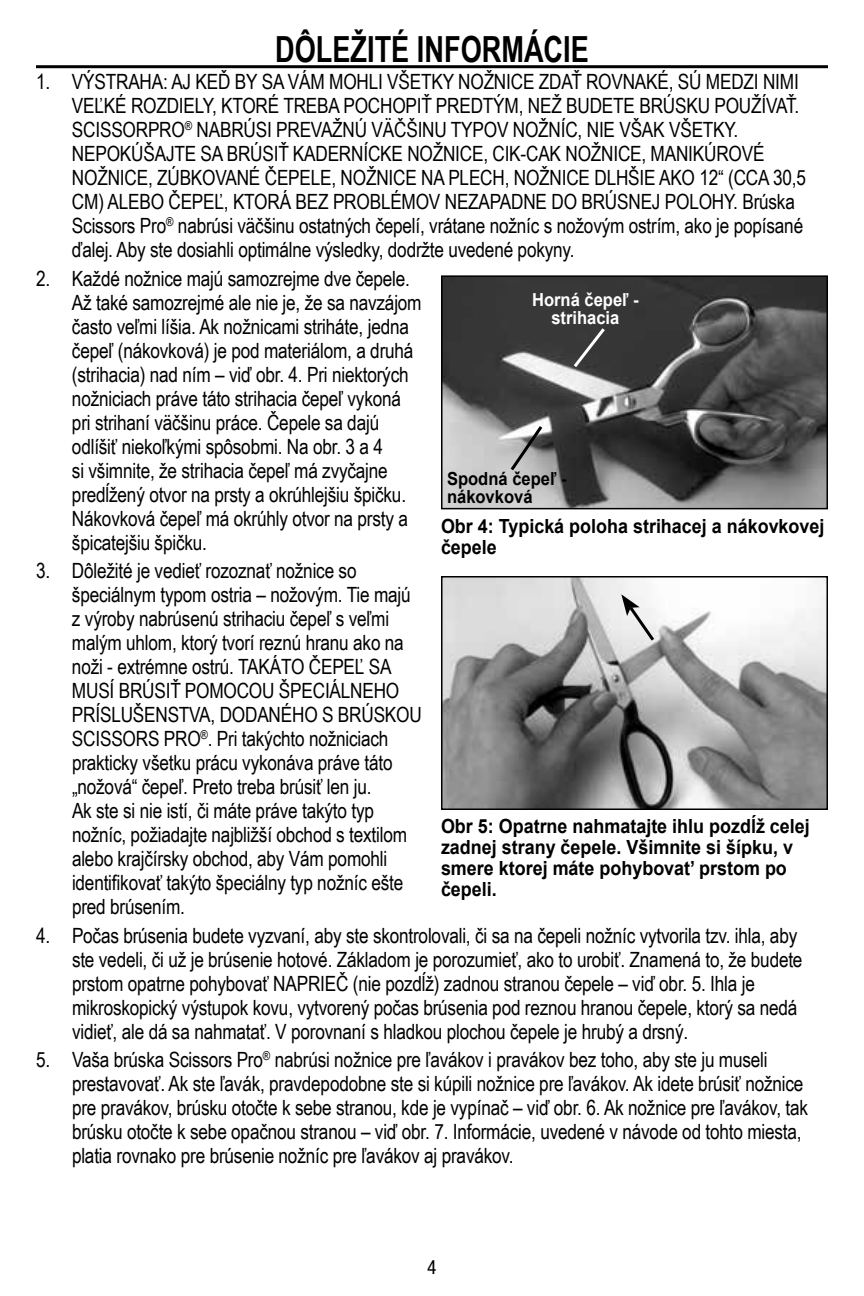
<style>
.page{position:relative;width:864px;height:1296px;background:#fff}
.page>*{position:absolute;margin:0;border:0;box-sizing:border-box;transform-origin:0 0}
.t1{font:700 36px "Arial Narrow";color:#000;scale:.92 1}
.t2{font:21px/24px "Arial Narrow";letter-spacing:-.01em;color:#000}
.t3{font:700 19.5px/21px "Arial";color:#000;scale:.92 1}
.t4{font:condensed 19.5px "Helvetica Neue LT Std";color:#000}
.t5{font:700 18px/18px "Arial";color:#000;scale:.92 1}
.t6{font:700 18px/18px "Arial";color:#fff;text-align:center;scale:.92 1}
</style>
<div class="page">
<hr style="left:36px;top:65px;width:792px;height:3px;background:#000">
<img style="left:444px;top:579px;width:381px;height:228px">
<div style="left:441px;top:576px;width:387px;height:234px;border:2px solid #000"></div>
<svg style="left:621px;top:594px;width:36px;height:50px"></svg>
<img style="left:444px;top:278px;width:381px;height:228px">
<div style="left:441px;top:275px;width:387px;height:234px;border:2px solid #000"></div>
<svg style="left:571px;top:325px;width:37px;height:45px;background:#494949"></svg>
<svg style="left:508px;top:423px;width:37px;height:51px;background:#a2a2a2"></svg>
<h1 class="t1" style="left:275px;top:22px;width:343px">DÔLEŽITÉ INFORMÁCIE</h1>
<p class="t2" style="left:72px;top:69px;width:736px;text-indent:-36px">1. VÝSTRAHA: AJ KEĎ BY SA VÁM MOHLI VŠETKY NOŽNICE ZDAŤ ROVNAKÉ, SÚ MEDZI NIMI VEĽKÉ ROZDIELY, KTORÉ TREBA POCHOPIŤ PREDTÝM, NEŽ BUDETE BRÚSKU POUŽÍVAŤ.<br>SCISSORPRO<sup>®</sup> NABRÚSI PREVAŽNÚ VÄČŠINU TYPOV NOŽNÍC, NIE VŠAK VŠETKY.<br>NEPOKÚŠAJTE SA BRÚSIŤ KADERNÍCKE NOŽNICE, CIK-CAK NOŽNICE, MANIKÚROVÉ NOŽNICE, ZÚBKOVANÉ ČEPELE, NOŽNICE NA PLECH, NOŽNICE DLHŠIE AKO 12“ (CCA 30,5<br>CM) ALEBO ČEPEĽ, KTORÁ BEZ PROBLÉMOV NEZAPADNE DO BRÚSNEJ POLOHY. Brúska Scissors Pro<sup>®</sup> nabrúsi väčšinu ostatných čepelí, vrátane nožníc s nožovým ostrím, ako je popísané ďalej. Aby ste dosiahli optimálne výsledky, dodržte uvedené pokyny.</p>
<p class="t2" style="left:72px;top:266px;width:351px;text-indent:-36px">2. Každé nožnice majú samozrejme dve čepele.<br>Až také samozrejmé ale nie je, že sa navzájom často veľmi líšia. Ak nožnicami striháte, jedna čepeľ (nákovková) je pod materiálom, a druhá (strihacia) nad ním – viď obr. 4. Pri niektorých nožniciach práve táto strihacia čepeľ vykoná pri strihaní väčšinu práce. Čepele sa dajú odlíšiť niekoľkými spôsobmi. Na obr. 3 a 4<br>si všimnite, že strihacia čepeľ má zvyčajne predĺžený otvor na prsty a okrúhlejšiu špičku.<br>Nákovková čepeľ má okrúhly otvor na prsty a špicatejšiu špičku.</p>
<p class="t2" style="left:72px;top:558px;width:351px;text-indent:-36px">3. Dôležité je vedieť rozoznať nožnice so špeciálnym typom ostria – nožovým. Tie majú z výroby nabrúsenú strihaciu čepeľ s veľmi malým uhlom, ktorý tvorí reznú hranu ako na noži - extrémne ostrú. TAKÁTO ČEPEĽ SA MUSÍ BRÚSIŤ POMOCOU ŠPECIÁLNEHO PRÍSLUŠENSTVA, DODANÉHO S BRÚSKOU SCISSORS PRO<sup>®</sup>. Pri takýchto nožniciach prakticky všetku prácu vykonáva práve táto „nožová“ čepeľ. Preto treba brúsiť len ju.<br>Ak ste si nie istí, či máte práve takýto typ nožníc, požiadajte najbližší obchod s textilom alebo krajčírsky obchod, aby Vám pomohli identifikovať takýto špeciálny typ nožníc ešte pred brúsením.</p>
<p class="t2" style="left:72px;top:923px;width:732px;text-indent:-36px">4. Počas brúsenia budete vyzvaní, aby ste skontrolovali, či sa na čepeli nožníc vytvorila tzv. ihla, aby ste vedeli, či už je brúsenie hotové. Základom je porozumieť, ako to urobiť. Znamená to, že budete prstom opatrne pohybovať NAPRIEČ (nie pozdĺž) zadnou stranou čepele – viď obr. 5. Ihla je mikroskopický výstupok kovu, vytvorený počas brúsenia pod reznou hranou čepele, ktorý sa nedá vidieť, ale dá sa nahmatať. V porovnaní s hladkou plochou čepele je hrubý a drsný.</p>
<p class="t2" style="left:72px;top:1047px;width:738px;text-indent:-36px">5. Vaša brúska Scissors Pro<sup>®</sup> nabrúsi nožnice pre ľavákov i pravákov bez toho, aby ste ju museli prestavovať. Ak ste ľavák, pravdepodobne ste si kúpili nožnice pre ľavákov. Ak idete brúsiť nožnice pre pravákov, brúsku otočte k sebe stranou, kde je vypínač – viď obr. 6. Ak nožnice pre ľavákov, tak brúsku otočte k sebe opačnou stranou – viď obr. 7. Informácie, uvedené v návode od tohto miesta, platia rovnako pre brúsenie nožníc pre ľavákov aj pravákov.</p>
<p class="t6" style="left:532px;top:291px;width:117px">Horná čepeľ - strihacia</p>
<p class="t5" style="left:447px;top:470px;width:131px">Spodná čepeľ - nákovková</p>
<p class="t3" style="left:441px;top:516px;width:418px">Obr 4: Typická poloha strihacej a nákovkovej čepele</p>
<p class="t3" style="left:441px;top:816px;width:402px">Obr 5: Opatrne nahmatajte ihlu pozdĺž celej zadnej strany čepele. Všimnite si šípku, v smere ktorej máte pohybovat’ prstom po čepeli.</p>
<p class="t4" style="left:427px;top:1256px;width:11px">4</p>
</div>
